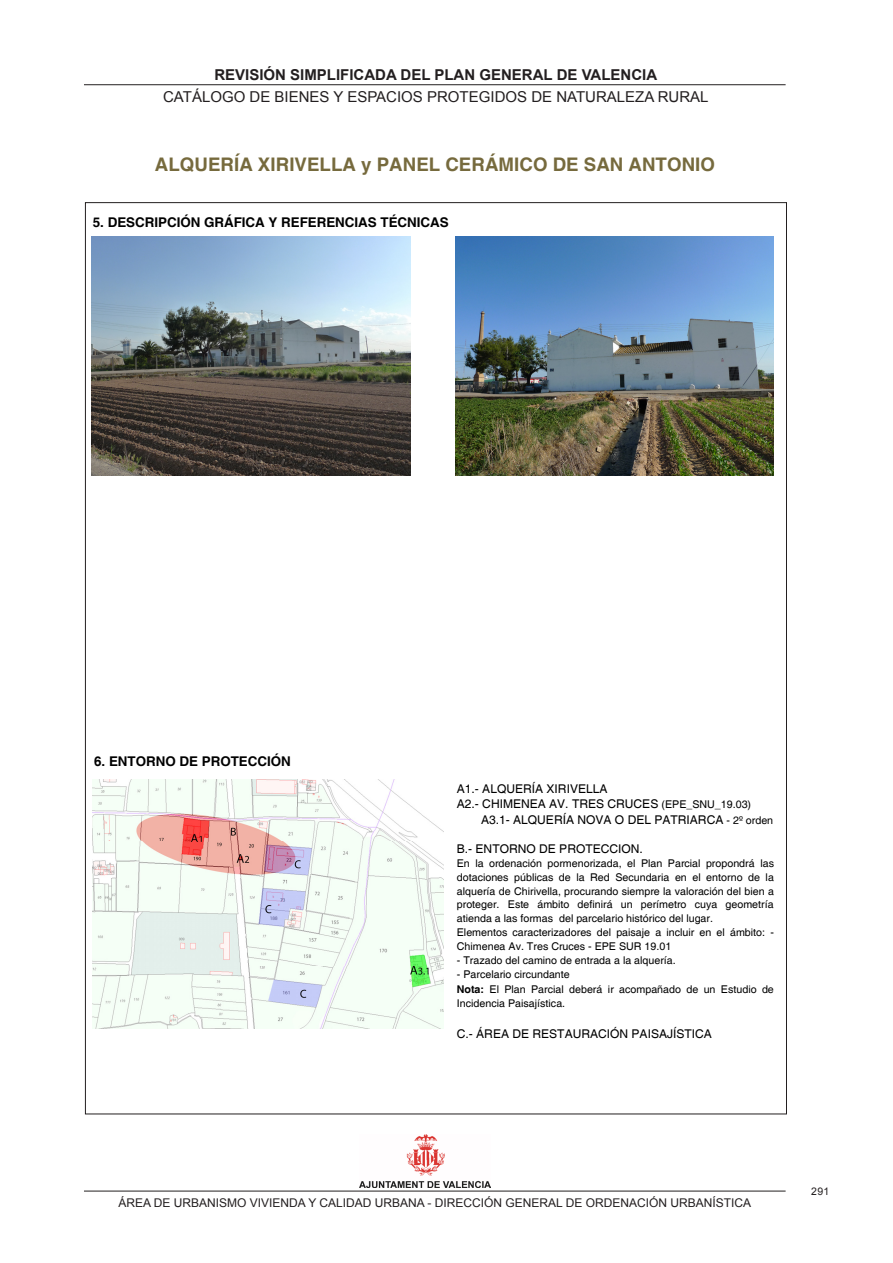
<style>
.page{position:relative;width:893px;height:1263px;background:#fff}
.page>*{position:absolute;margin:0;border:0;box-sizing:border-box;transform-origin:0 0}
.t1{font:700 18.75px "Helvetica";letter-spacing:.005em;color:#766a3d}
.t2{font:15px "Arial";color:#231f20}
.t3{font:700 15px "Arial";color:#231f20}
.t4{font:700 13.35px "Helvetica";letter-spacing:-.005em;color:#000}
.t5{font:12px "Helvetica";color:#000}
.t6{font:12px "Arial";color:#231f20}
.t7{font:10.65px/13.8px "Helvetica";color:#000}
.t8{font:10.5px "Arial";color:#231f20}
.s1{font-size:10.65px}
.s2{font-weight:700}
</style>
<div class="page">
<hr style="left:84px;top:84px;width:702px;height:1px;background:#231f20">
<hr style="left:84px;top:1191px;width:702px;height:1px;background:#231f20">
<img style="left:359px;top:1134px;width:131px;height:53px">
<img style="left:92px;top:236px;width:318px;height:240px">
<img style="left:456px;top:236px;width:318px;height:240px">
<img style="left:93px;top:779px;width:350px;height:249px">
<h2 class="t3" style="left:214px;top:65px;width:444px">REVISIÓN SIMPLIFICADA DEL PLAN GENERAL DE VALENCIA</h2>
<h2 class="t2" style="left:163px;top:87px;width:547px">CATÁLOGO DE BIENES Y ESPACIOS PROTEGIDOS DE NATURALEZA RURAL</h2>
<p class="t1" style="left:155px;top:152px;width:562px">ALQUERÍA XIRIVELLA y PANEL CERÁMICO DE SAN ANTONIO</p>
<p class="t4" style="left:93px;top:214px;width:357px">5. DESCRIPCIÓN GRÁFICA Y REFERENCIAS TÉCNICAS</p>
<p class="t4" style="left:94px;top:753px;width:198px">6. ENTORNO DE PROTECCIÓN</p>
<p class="t5" style="left:457px;top:782px;width:152px">A1.- ALQUERÍA XIRIVELLA</p>
<p class="t5" style="left:457px;top:797px;width:296px">A2.- CHIMENEA AV. TRES CRUCES <span class="s1">(EPE_SNU_19.03)</span></p>
<p class="t5" style="left:481px;top:812px;width:294px">A3.1- ALQUERÍA NOVA O DEL PATRIARCA <span class="s1">- 2º orden</span></p>
<p class="t5" style="left:457px;top:842px;width:188px">B.- ENTORNO DE PROTECCION.</p>
<p class="t7" style="left:457px;top:857px;width:319px">En la ordenación pormenorizada, el Plan Parcial propondrá las dotaciones públicas de la Red Secundaria en el entorno de la alquería de Chirivella, procurando siempre la valoración del bien a proteger. Este ámbito definirá un perímetro cuya geometría atienda a las formas del parcelario histórico del lugar.<br>Elementos caracterizadores del paisaje a incluir en el ámbito: - Chimenea Av. Tres Cruces - EPE SUR 19.01</p>
<p class="t7" style="left:457px;top:954px;width:220px">- Trazado del camino de entrada a la alquería.</p>
<p class="t7" style="left:457px;top:967px;width:319px;line-height:15.1px">- Parcelario circundante<br><span class="s2">Nota:</span> El Plan Parcial deberá ir acompañado de un Estudio de</p>
<p class="t7" style="left:457px;top:997px;width:110px">Incidencia Paisajística.</p>
<p class="t5" style="left:457px;top:1026px;width:257px">C.- ÁREA DE RESTAURACIÓN PAISAJÍSTICA</p>
<p class="t6" style="left:118px;top:1195px;width:634px">ÁREA DE URBANISMO VIVIENDA Y CALIDAD URBANA - DIRECCIÓN GENERAL DE ORDENACIÓN URBANÍSTICA</p>
<p class="t8" style="left:811px;top:1184px;width:19px">291</p>
</div>
